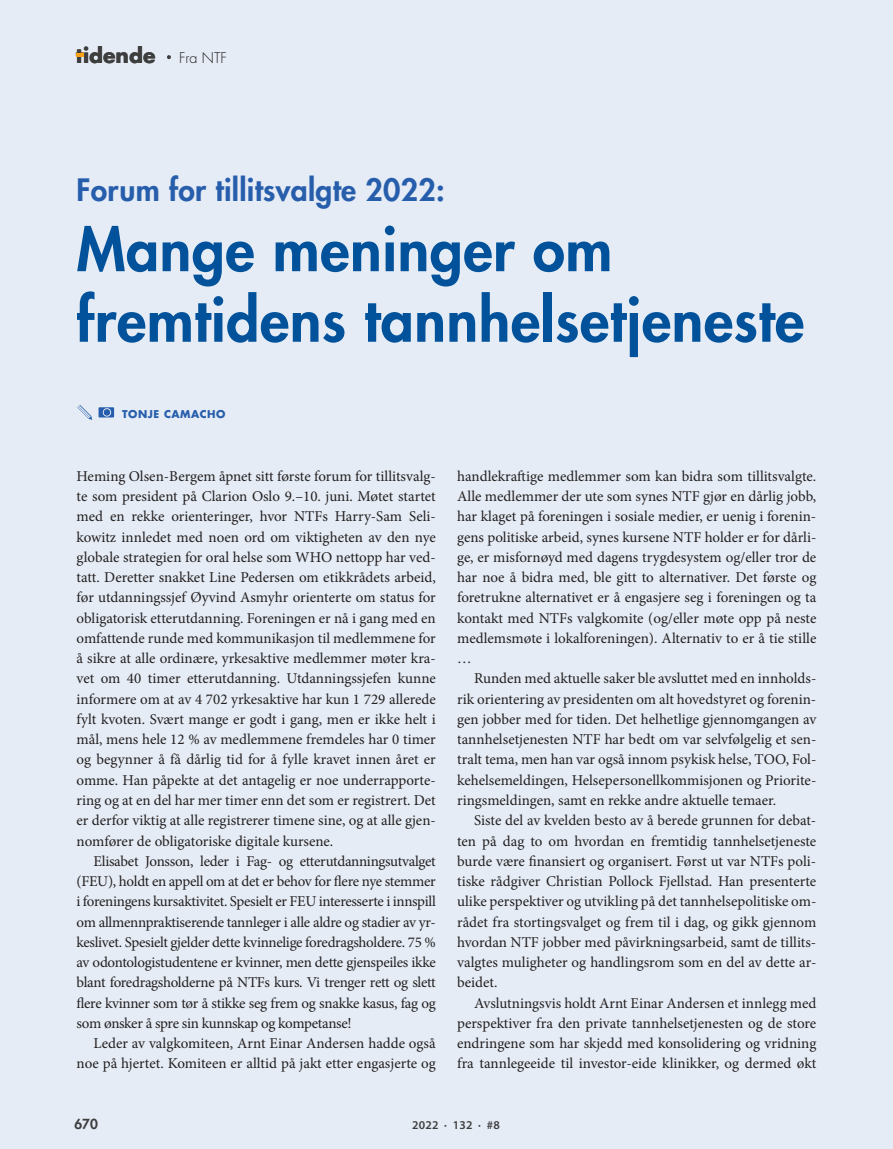
<style>
.page{position:relative;width:893px;height:1149px;background:#fff}
.page>*{position:absolute;margin:0;border:0;box-sizing:border-box;transform-origin:0 0}
.t1{font:800 58.5px/70.5px "Futura Std";letter-spacing:.01em;color:#01529b}
.t2{font:800 30px "Futura";letter-spacing:.01em;color:#275eac}
.t3{font:700 20.4px "Futura Std";color:#3e3e3f}
.t4{font:15px/20.2px "Minion Pro";color:#231f20;text-align:justify}
.t5{font:300 14.4px "Futura Std";color:#231f20}
.t6{font:800 13.5px "Futura Std";color:#3e3e3f}
.t7{font:600 12px "Myriad Pro";letter-spacing:.02em;color:#3e3e3f}
.t8{font:700 10.5px "Futura Std";letter-spacing:.05em;color:#275eac}
</style>
<div class="page">
<div style="left:0;top:0;width:893px;height:1148px;background:#e5ecf5"></div>
<svg style="left:167px;top:55px;width:4px;height:4px"></svg>
<svg style="left:76px;top:53px;width:7px;height:3px"></svg>
<svg style="left:73px;top:400px;width:22px;height:22px"></svg>
<div style="left:99px;top:407px;width:15px;height:10px;background:#275eac"></div>
<svg style="left:103px;top:408px;width:8px;height:8px"></svg>
<h3 class="t3" style="left:76px;top:42px;width:81px">tidende</h3>
<p class="t5" style="left:179px;top:49px;width:49px">Fra NTF</p>
<h2 class="t2" style="left:77px;top:169px;width:370px">Forum for tillitsvalgte 2022:</h2>
<h1 class="t1" style="left:77px;top:214px;width:729px">Mange meninger om fremtidens tannhelsetjeneste</h1>
<p class="t8" style="left:122px;top:407px;width:105px">TONJE CAMACHO</p>
<p class="t4" style="left:77px;top:465px;width:361px">Heming Olsen-Bergem åpnet sitt første forum for tillitsvalg&shy;te som president på Clarion Oslo 9.–10. juni. Møtet startet med en rekke orienteringer, hvor NTFs Harry-Sam Seli&shy;kowitz innledet med noen ord om viktigheten av den nye globale strategien for oral helse som WHO nettopp har ved&shy;tatt. Deretter snakket Line Pedersen om etikkrådets arbeid, før utdanningssjef Øyvind Asmyhr orienterte om status for obligatorisk etterutdanning. Foreningen er nå i gang med en omfattende runde med kommunikasjon til medlemmene for å sikre at alle ordinære, yrkesaktive medlemmer møter kra&shy;vet om 40 timer etterutdanning. Utdanningssjefen kunne informere om at av 4 702 yrkesaktive har kun 1 729 allerede fylt kvoten. Svært mange er godt i gang, men er ikke helt i mål, mens hele 12 % av medlemmene fremdeles har 0 timer og begynner å få dårlig tid for å fylle kravet innen året er omme. Han påpekte at det antagelig er noe underrapporte&shy;ring og at en del har mer timer enn det som er registrert. Det er derfor viktig at alle registrerer timene sine, og at alle gjen&shy;nomfører de obligatoriske digitale kursene.</p>
<p class="t4" style="left:77px;top:850px;width:361px;text-indent:17px">Elisabet Jonsson, leder i Fag- og etterutdanningsutvalget (FEU), holdt en appell om at det er behov for flere nye stemmer i foreningens kursaktivitet. Spesielt er FEU interesserte i innspill om allmennpraktiserende tannleger i alle aldre og stadier av yr&shy;keslivet. Spesielt gjelder dette kvinnelige foredragsholdere. 75 % av odontologistudentene er kvinner, men dette gjenspeiles ikke blant foredragsholderne på NTFs kurs. Vi trenger rett og slett flere kvinner som tør å stikke seg frem og snakke kasus, fag og som ønsker å spre sin kunnskap og kompetanse!</p>
<p class="t4" style="left:77px;top:1032px;width:361px;text-align:right">Leder av valgkomiteen, Arnt Einar Andersen hadde også noe på hjertet. Komiteen er alltid på jakt etter engasjerte og</p>
<p class="t4" style="left:457px;top:465px;width:361px">handlekraftige medlemmer som kan bidra som tillitsvalgte.<br>Alle medlemmer der ute som synes NTF gjør en dårlig jobb, har klaget på foreningen i sosiale medier, er uenig i forenin&shy;gens politiske arbeid, synes kursene NTF holder er for dårli&shy;ge, er misfornøyd med dagens trygdesystem og/eller tror de har noe å bidra med, ble gitt to alternativer. Det første og foretrukne alternativet er å engasjere seg i foreningen og ta kontakt med NTFs valgkomite (og/eller møte opp på neste medlemsmøte i lokalforeningen). Alternativ to er å tie stille …</p>
<p class="t4" style="left:457px;top:668px;width:361px;text-indent:17px">Runden med aktuelle saker ble avsluttet med en innholds&shy;rik orientering av presidenten om alt hovedstyret og forenin&shy;gen jobber med for tiden. Det helhetlige gjennomgangen av tannhelsetjenesten NTF har bedt om var selvfølgelig et sen&shy;tralt tema, men han var også innom psykisk helse, TOO, Fol&shy;kehelsemeldingen, Helsepersonellkommisjonen og Priorite&shy;ringsmeldingen, samt en rekke andre aktuelle temaer.</p>
<p class="t4" style="left:457px;top:810px;width:361px;text-indent:17px">Siste del av kvelden besto av å berede grunnen for debat&shy;ten på dag to om hvordan en fremtidig tannhelsetjeneste burde være finansiert og organisert. Først ut var NTFs poli&shy;tiske rådgiver Christian Pollock Fjellstad. Han presenterte ulike perspektiver og utvikling på det tannhelsepolitiske om&shy;rådet fra stortingsvalget og frem til i dag, og gikk gjennom hvordan NTF jobber med påvirkningsarbeid, samt de tillits&shy;valgtes muligheter og handlingsrom som en del av dette ar&shy;beidet.</p>
<p class="t4" style="left:457px;top:992px;width:361px;text-indent:17px">Avslutningsvis holdt Arnt Einar Andersen et innlegg med perspektiver fra den private tannhelsetjenesten og de store endringene som har skjedd med konsolidering og vridning fra tannlegeeide til investor-eide klinikker, og dermed økt</p>
<p class="t6" style="left:74px;top:1115px;width:25px">670</p>
<p class="t7" style="left:412px;top:1117px;width:89px">2022 · 132 · #8</p>
</div>
